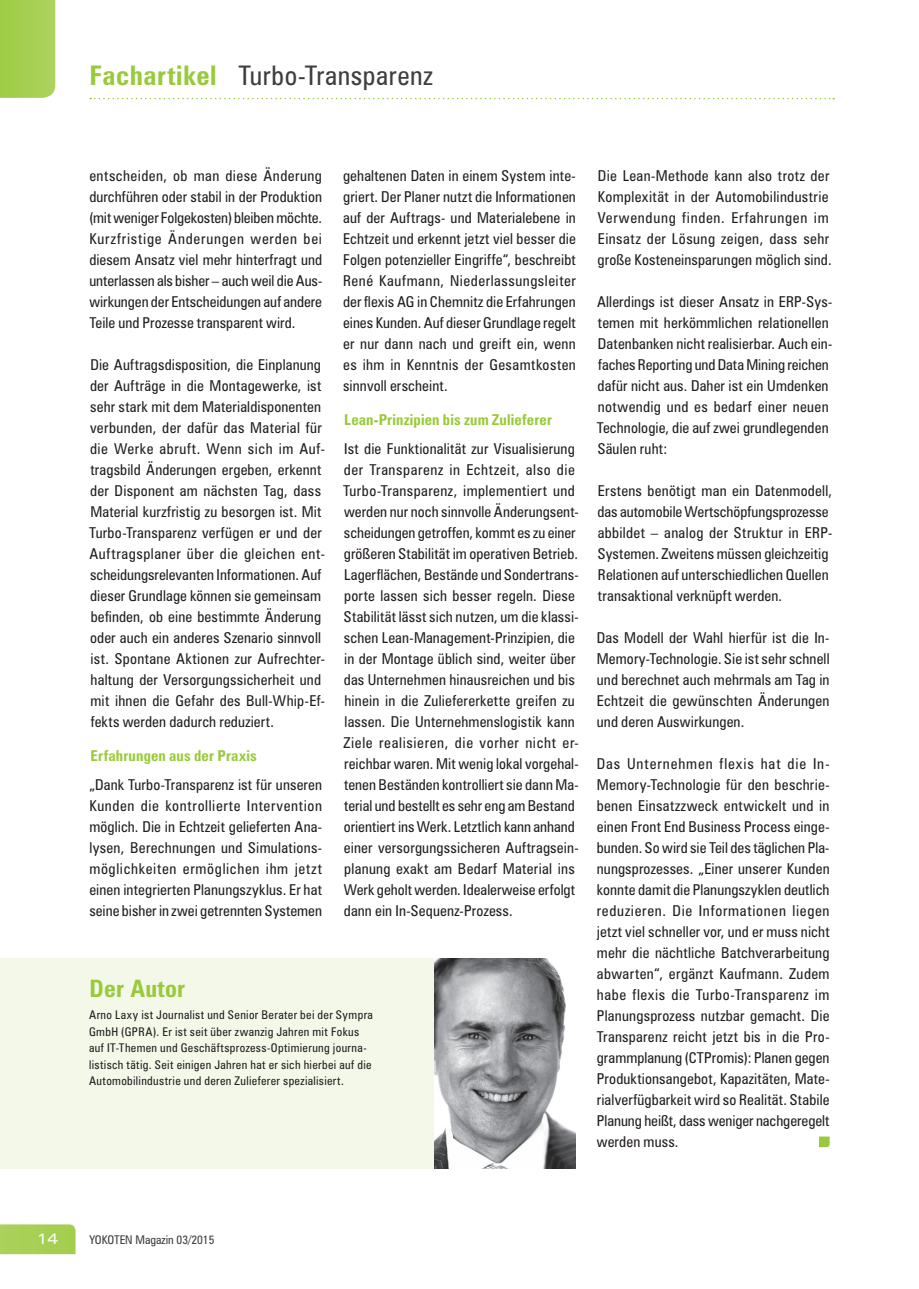
<style>
.page{position:relative;width:919px;height:1289px;background:#fff}
.page>*{position:absolute;margin:0;border:0;box-sizing:border-box;transform-origin:0 0}
.t1{font:condensed 27px "Zurich BT";letter-spacing:.02em;color:#3e3e3f}
.t2{font:700 condensed 24px "Zurich BT";letter-spacing:.01em;color:#99ca3b}
.t3{font:condensed 15px/21px "Zurich BT";letter-spacing:.01em;color:#231f20;text-align:justify}
.t4{font:700 condensed 15px "Zurich BT";letter-spacing:.01em;color:#99ca3b}
.t5{font:expanded 15px "Zurich BT";color:#fff}
.t6{font:condensed 12px/16.5px "Zurich BT";letter-spacing:.03em;color:#231f20}
.t7{font:condensed 12px "Zurich BT";color:#3e3e3f}
.s1{font-weight:700;color:#99ca3b}
</style>
<div class="page">
<svg style="left:0;top:0;width:55px;height:98px;background:#a5cf53"></svg>
<svg style="left:819px;top:1136px;width:10px;height:11px"></svg>
<div style="left:0;top:958px;width:576px;height:210px;background:#f3f8e8"></div>
<img style="left:435px;top:958px;width:141px;height:210px">
<svg style="left:90px;top:98px;width:744px;height:1px"></svg>
<div style="left:0;top:1224px;width:75px;height:30px;background:#a7d055"></div>
<h1 class="t1" style="left:89px;top:59px;width:345px"><span class="s1">Fachartikel</span> Turbo-Transparenz</h1>
<p class="t3" style="left:89px;top:165px;width:234px">entscheiden, ob man diese Änderung durchführen oder stabil in der Produktion (mit weniger Folgekosten) bleiben möchte.<br>Kurzfristige Änderungen werden bei diesem Ansatz viel mehr hinterfragt und unterlassen als bisher – auch weil die Aus&shy;wirkungen der Entscheidungen auf andere Teile und Prozesse transparent wird.</p>
<p class="t3" style="left:89px;top:354px;width:237px;text-align:left">Die Auftragsdisposition, die Einplanung der Aufträge in die Montagewerke, ist sehr stark mit dem Materialdisponenten verbunden, der dafür das Material für die Werke abruft. Wenn sich im Auf&shy;tragsbild Änderungen ergeben, erkennt der Disponent am nächsten Tag, dass Material kurzfristig zu besorgen ist. Mit Turbo-Transparenz verfügen er und der Auftragsplaner über die gleichen ent&shy;scheidungsrelevanten Informationen. Auf dieser Grundlage können sie gemeinsam befinden, ob eine bestimmte Änderung oder auch ein anderes Szenario sinnvoll ist. Spontane Aktionen zur Aufrechter&shy;haltung der Versorgungssicherheit und mit ihnen die Gefahr des Bull-Whip-Ef&shy;fekts werden dadurch reduziert.</p>
<p class="t4" style="left:90px;top:747px;width:168px">Erfahrungen aus der Praxis</p>
<p class="t3" style="left:89px;top:774px;width:234px">„Dank Turbo-Transparenz ist für unseren Kunden die kontrollierte Intervention möglich. Die in Echtzeit gelieferten Ana&shy;lysen, Berechnungen und Simulations&shy;möglichkeiten ermöglichen ihm jetzt einen integrierten Planungszyklus. Er hat seine bisher in zwei getrennten Systemen</p>
<p class="t3" style="left:343px;top:165px;width:234px">gehaltenen Daten in einem System inte&shy;griert. Der Planer nutzt die Informationen auf der Auftrags- und Materialebene in Echtzeit und erkennt jetzt viel besser die Folgen potenzieller Eingriffe“, beschreibt René Kaufmann, Niederlassungsleiter der flexis AG in Chemnitz die Erfahrungen eines Kunden. Auf dieser Grundlage regelt er nur dann nach und greift ein, wenn es ihm in Kenntnis der Gesamtkosten sinnvoll erscheint.</p>
<p class="t4" style="left:344px;top:411px;width:209px">Lean-Prinzipien bis zum Zulieferer</p>
<p class="t3" style="left:343px;top:438px;width:237px;text-align:left">Ist die Funktionalität zur Visualisierung der Transparenz in Echtzeit, also die Turbo-Transparenz, implementiert und werden nur noch sinnvolle Änderungsent&shy;scheidungen getroffen, kommt es zu einer größeren Stabilität im operativen Betrieb.<br>Lagerflächen, Bestände und Sondertrans&shy;porte lassen sich besser regeln. Diese Stabilität lässt sich nutzen, um die klassi&shy;schen Lean-Management-Prinzipien, die in der Montage üblich sind, weiter über das Unternehmen hinausreichen und bis hinein in die Zuliefererkette greifen zu lassen. Die Unternehmenslogistik kann Ziele realisieren, die vorher nicht er&shy;reichbar waren. Mit wenig lokal vorgehal&shy;tenen Beständen kontrolliert sie dann Ma&shy;terial und bestellt es sehr eng am Bestand orientiert ins Werk. Letztlich kann anhand einer versorgungssicheren Auftragsein&shy;planung exakt am Bedarf Material ins Werk geholt werden. Idealerweise erfolgt dann ein In-Sequenz-Prozess.</p>
<h2 class="t2" style="left:89px;top:973px;width:97px">Der Autor</h2>
<p class="t6" style="left:89px;top:1006px;width:285px">Arno Laxy ist Journalist und Senior Berater bei der Sympra GmbH (GPRA). Er ist seit über zwanzig Jahren mit Fokus auf IT-Themen und Geschäftsprozess-Optimierung journa&shy;listisch tätig. Seit einigen Jahren hat er sich hierbei auf die Automobilindustrie und deren Zulieferer spezialisiert.</p>
<p class="t3" style="left:597px;top:165px;width:235px;text-align:left">Die Lean-Methode kann also trotz der Komplexität in der Automobilindustrie Verwendung finden. Erfahrungen im Einsatz der Lösung zeigen, dass sehr große Kosteneinsparungen möglich sind.</p>
<p class="t3" style="left:596px;top:291px;width:237px;text-align:left">Allerdings ist dieser Ansatz in ERP-Sys&shy;temen mit herkömmlichen relationellen Datenbanken nicht realisierbar. Auch ein&shy;faches Reporting und Data Mining reichen dafür nicht aus. Daher ist ein Umdenken notwendig und es bedarf einer neuen Technologie, die auf zwei grundlegenden Säulen ruht:</p>
<p class="t3" style="left:597px;top:480px;width:236px;text-align:left">Erstens benötigt man ein Datenmodell, das automobile Wertschöpfungsprozesse abbildet – analog der Struktur in ERP-Systemen. Zweitens müssen gleichzeitig Relationen auf unterschiedlichen Quellen transaktional verknüpft werden.</p>
<p class="t3" style="left:596px;top:627px;width:234px">Das Modell der Wahl hierfür ist die In-Memory-Technologie. Sie ist sehr schnell und berechnet auch mehrmals am Tag in Echtzeit die gewünschten Änderungen und deren Auswirkungen.</p>
<p class="t3" style="left:596px;top:753px;width:234px">Das Unternehmen flexis hat die In-Memory-Technologie für den beschrie&shy;benen Einsatzzweck entwickelt und in einen Front End Business Process einge&shy;bunden. So wird sie Teil des täglichen Pla&shy;nungsprozesses. „Einer unserer Kunden konnte damit die Planungszyklen deutlich reduzieren. Die Informationen liegen jetzt viel schneller vor, und er muss nicht mehr die nächtliche Batchverarbeitung abwarten“, ergänzt Kaufmann. Zudem habe flexis die Turbo-Transparenz im Planungsprozess nutzbar gemacht. Die Transparenz reicht jetzt bis in die Pro&shy;grammplanung (CTPromis): Planen gegen Produktionsangebot, Kapazitäten, Mate&shy;rialverfügbarkeit wird so Realität. Stabile Planung heißt, dass weniger nachgeregelt werden muss.</p>
<p class="t5" style="left:37px;top:1230px;width:23px">14</p>
<p class="t7" style="left:89px;top:1232px;width:127px">YOKOTEN Magazin 03/2015</p>
</div>
